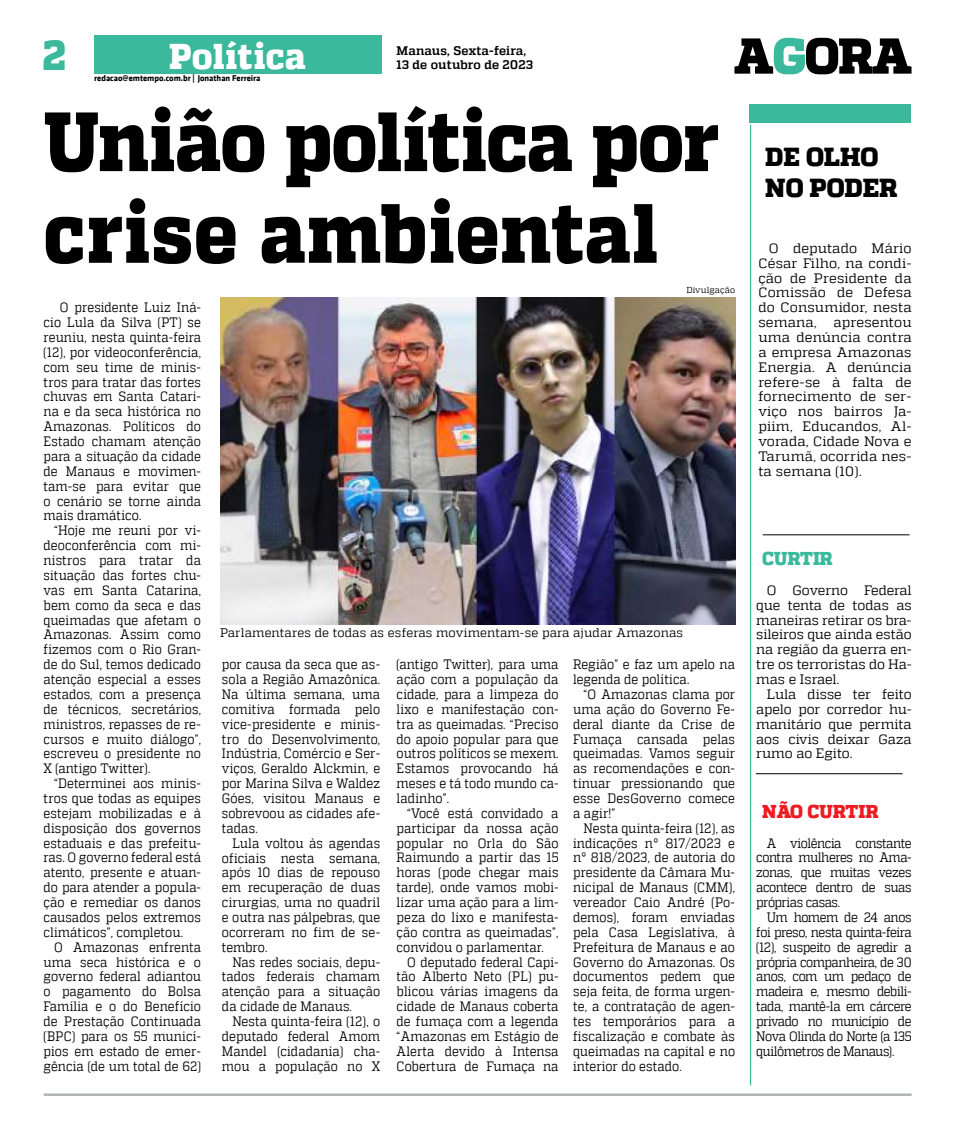
<style>
.page{position:relative;width:957px;height:1134px;background:#fff}
.page>*{position:absolute;margin:0;border:0;box-sizing:border-box;transform-origin:0 0}
.t1{font:800 83.75px/91.6px "MW Quadon";letter-spacing:-.005em;color:#000;scale:.89 1}
.t2{font:800 41.75px "MW Quadon";color:#3ab99c}
.t3{font:800 35.75px "MW Quadon";letter-spacing:.01em;color:#fff;scale:.94 1}
.t4{font:800 26px/31.2px "MW Quadon";color:#000}
.t5{font:800 18.62px "MW Quadon";color:#ed1c23}
.t6{font:800 18.62px "MW Quadon";color:#3ab99c}
.t7{font:13.62px/14.9px "MW Quadon";letter-spacing:.005em;color:#000;text-align:justify;scale:.89 1}
.t8{font:13.62px/14.9px "MW Quadon";letter-spacing:.005em;color:#000;text-align:justify}
.t9{font:12.38px "MW Quadon";letter-spacing:.01em;color:#000}
.t10{font:700 12.38px "MW Quadon";letter-spacing:.01em;color:#000}
.t11{font:700 8.62px "MW Klavika Bd";color:#000}
.t12{font:8.62px "MW Quadon";letter-spacing:.01em;color:#000}
</style>
<div class="page">
<img style="left:220px;top:297px;width:515px;height:327px">
<div style="left:749px;top:104px;width:162px;height:19px;background:#3ab99c"></div>
<hr style="left:763px;top:534px;width:146px;height:1px;background:#000">
<hr style="left:756px;top:773px;width:146px;height:1px;background:#000">
<hr style="left:750px;top:125px;width:1px;height:960px;background:#3abb9d">
<hr style="left:44px;top:1093px;width:867px;height:3px;background:#b1b3b5">
<svg style="left:734px;top:38px;width:177px;height:36px"></svg>
<div style="left:94px;top:35px;width:288px;height:39px;background:#3ab99c"></div>
<h2 class="t2" style="left:42px;top:31px;width:25px">2</h2>
<h3 class="t3" style="left:169px;top:36px;width:147px">Política</h3>
<p class="t11" style="left:94px;top:72px;width:168px">redacao@emtempo.com.br | Jonathan Ferreira</p>
<p class="t10" style="left:397px;top:43px;width:131px">Manaus, Sexta-feira,</p>
<p class="t10" style="left:397px;top:58px;width:138px">13 de outubro de 2023</p>
<h1 class="t1" style="left:44px;top:98px;width:760px">União política por crise ambiental</h1>
<p class="t12" style="left:686px;top:285px;width:50px">Divulgação</p>
<p class="t7" style="left:44px;top:300px;width:178px;text-indent:16px">O presidente Luiz Iná&shy;cio Lula da Silva (PT) se reuniu, nesta quinta-feira (12), por videoconferência, com seu time de minis&shy;tros para tratar das fortes chuvas em Santa Catari&shy;na e da seca histórica no Amazonas. Políticos do Estado chamam atenção para a situação da cidade de Manaus e movimen&shy;tam-se para evitar que o cenário se torne ainda mais dramático.</p>
<p class="t7" style="left:44px;top:523px;width:178px;text-indent:10px">“Hoje me reuni por vi&shy;deoconferência com mi&shy;nistros para tratar da situação das fortes chu&shy;vas em Santa Catarina, bem como da seca e das queimadas que afetam o Amazonas. Assim como fizemos com o Rio Gran&shy;de do Sul, temos dedicado atenção especial a esses estados, com a presença de técnicos, secretários, ministros, repasses de re&shy;cursos e muito diálogo”, escreveu o presidente no X (antigo Twitter).</p>
<p class="t7" style="left:44px;top:776px;width:178px;text-indent:10px">“Determinei aos minis&shy;tros que todas as equipes estejam mobilizadas e à disposição dos governos estaduais e das prefeitu&shy;ras. O governo federal está atento, presente e atuan&shy;do para atender a popula&shy;ção e remediar os danos causados pelos extremos climáticos”, completou.</p>
<p class="t7" style="left:44px;top:939px;width:178px;text-indent:10px">O Amazonas enfrenta uma seca histórica e o governo federal adiantou o pagamento do Bolsa Família e o do Benefício de Prestação Continuada (BPC) para os 55 municí&shy;pios em estado de emer&shy;gência (de um total de 62)</p>
<p class="t9" style="left:220px;top:625px;width:464px">Parlamentares de todas as esferas movimentam-se para ajudar Amazonas</p>
<p class="t7" style="left:222px;top:657px;width:179px">por causa da seca que as&shy;sola a Região Amazônica.<br>Na última semana, uma comitiva formada pelo vice-presidente e minis&shy;tro do Desenvolvimento, Indústria, Comércio e Ser&shy;viços, Geraldo Alckmin, e por Marina Silva e Waldez Góes, visitou Manaus e sobrevoou as cidades afe&shy;tadas.</p>
<p class="t7" style="left:222px;top:835px;width:179px;text-indent:10px">Lula voltou às agendas oficiais nesta semana, após 10 dias de repouso em recuperação de duas cirurgias, uma no quadril e outra nas pálpebras, que ocorreram no fim de se&shy;tembro.</p>
<p class="t7" style="left:222px;top:954px;width:179px;text-indent:10px">Nas redes sociais, depu&shy;tados federais chamam atenção para a situação da cidade de Manaus.</p>
<p class="t7" style="left:222px;top:1014px;width:179px;text-indent:10px">Nesta quinta-feira (12), o deputado federal Amom Mandel (cidadania) cha&shy;mou a população no X</p>
<p class="t7" style="left:397px;top:657px;width:183px">(antigo Twitter), para uma ação com a população da cidade, para a limpeza do lixo e manifestação con&shy;tra as queimadas. “Preciso do apoio popular para que outros políticos se mexem.<br>Estamos provocando há meses e tá todo mundo ca&shy;ladinho”.</p>
<p class="t7" style="left:397px;top:805px;width:183px;text-indent:10px">“Você está convidado a participar da nossa ação popular no Orla do São Raimundo a partir das 15 horas (pode chegar mais tarde), onde vamos mobi&shy;lizar uma ação para a lim&shy;peza do lixo e manifesta&shy;ção contra as queimadas”, convidou o parlamentar.</p>
<p class="t7" style="left:397px;top:954px;width:183px;text-indent:10px">O deputado federal Capi&shy;tão Alberto Neto (PL) pu&shy;blicou várias imagens da cidade de Manaus coberta de fumaça com a legenda “Amazonas em Estágio de Alerta devido à Intensa Cobertura de Fumaça na</p>
<p class="t7" style="left:573px;top:657px;width:183px">Região” e faz um apelo na legenda de política.</p>
<p class="t7" style="left:573px;top:687px;width:183px;text-indent:10px">“O Amazonas clama por uma ação do Governo Fe&shy;deral diante da Crise de Fumaça cansada pelas queimadas. Vamos seguir as recomendações e con&shy;tinuar pressionando que esse DesGoverno comece a agir!”</p>
<p class="t7" style="left:573px;top:820px;width:183px;text-indent:10px">Nesta quinta-feira (12), as indicações n° 817/2023 e n° 818/2023, de autoria do presidente da Câmara Mu&shy;nicipal de Manaus (CMM), vereador Caio André (Po&shy;demos), foram enviadas pela Casa Legislativa, à Prefeitura de Manaus e ao Governo do Amazonas. Os documentos pedem que seja feita, de forma urgen&shy;te, a contratação de agen&shy;tes temporários para a fiscalização e combate às queimadas na capital e no interior do estado.</p>
<h3 class="t4" style="left:765px;top:142px;width:134px">DE OLHO<br>NO PODER</h3>
<p class="t8" style="left:758px;top:240px;width:155px;text-indent:10px">O deputado Mário César Filho, na condi&shy;ção de Presidente da Comissão de Defesa do Consumidor, nesta semana, apresentou uma denúncia contra a empresa Amazonas Energia. A denúncia refere-se à falta de fornecimento de ser&shy;viço nos bairros Ja&shy;piim, Educandos, Al&shy;vorada, Cidade Nova e Tarumã, ocorrida nes&shy;ta semana (10).</p>
<h3 class="t6" style="left:762px;top:547px;width:72px">CURTIR</h3>
<p class="t8" style="left:756px;top:582px;width:157px;text-indent:10px">O Governo Federal que tenta de todas as maneiras retirar os bra&shy;sileiros que ainda estão na região da guerra en&shy;tre os terroristas do Ha&shy;mas e Israel.</p>
<p class="t8" style="left:756px;top:687px;width:157px;text-indent:10px">Lula disse ter feito apelo por corredor hu&shy;manitário que permita aos civis deixar Gaza rumo ao Egito.</p>
<h3 class="t5" style="left:762px;top:800px;width:118px">NÃO CURTIR</h3>
<p class="t7" style="left:756px;top:835px;width:176px;text-indent:10px">A violência constante contra mulheres no Ama&shy;zonas, que muitas vezes acontece dentro de suas próprias casas.</p>
<p class="t7" style="left:756px;top:910px;width:176px;text-indent:10px">Um homem de 24 anos foi preso, nesta quinta-feira (12), suspeito de agredir a própria companheira, de 30 anos, com um pedaço de madeira e, mesmo debili&shy;tada, mantê-la em cárcere privado no município de Nova Olinda do Norte (a 135 quilômetros de Manaus).</p>
</div>
